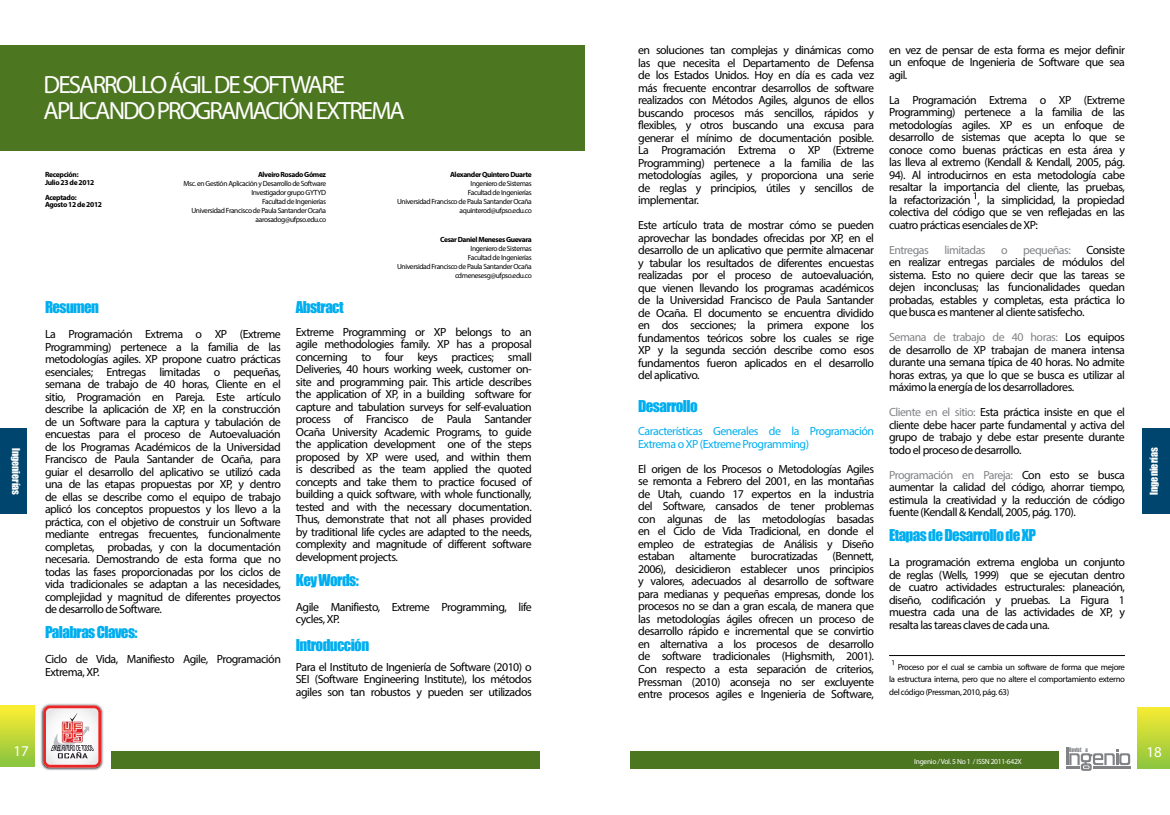
<style>
.page{position:relative;width:1170px;height:815px;background:#fff}
.page>*{position:absolute;margin:0;border:0;box-sizing:border-box;transform-origin:0 0}
.t1{font:25px/26.2px "Myriad Pro";letter-spacing:-.075em;color:#fff}
.t2{font:15px "Impact";letter-spacing:-.04em;color:#00aeef}
.t3{font:15px "Myriad Pro";color:#fff}
.t4{font:11.88px/12.5px "Myriad Pro";letter-spacing:-.04em;color:#000;text-align:justify}
.t5{font:11.88px/12.5px "Myriad Pro";letter-spacing:-.04em;color:#00aeef}
.t6{font:11.88px "Myriad Pro";letter-spacing:-.04em;color:#808285}
.t7{font:10px "Impact";color:#fff}
.t8{font:8.75px/12.5px "Myriad Pro";letter-spacing:-.04em;color:#000;text-align:justify}
.t9{font:7.5px/9px "Myriad Pro";letter-spacing:-.05em;color:#000;text-align:right}
.t10{font:700 7.5px/7.5px "Myriad Pro";letter-spacing:-.05em;color:#000}
.t11{font:7.5px "Myriad Pro";letter-spacing:-.04em;color:#fff}
.t12{font:6.38px "Haettenschweiler";color:#808285}
.s1{color:#808285}
</style>
<div class="page">
<hr style="left:1065px;top:747px;width:3px;height:18px;background:#808285">
<svg style="left:1065px;top:749px;width:65px;height:22px"></svg>
<div style="left:630px;top:751px;width:428px;height:17px;background:#4d7620"></div>
<div style="left:1137px;top:707px;width:32px;height:61px;background:linear-gradient(to bottom,#f7ec32,#8dc63f)"></div>
<div style="left:1142px;top:429px;width:27px;height:85px;background:#00456e"></div>
<div style="left:0;top:705px;width:34px;height:62px;background:linear-gradient(to bottom,#ffef31,#88c440)"></div>
<div style="left:111px;top:751px;width:429px;height:17px;background:#4d7620"></div>
<img style="left:40px;top:703px;width:64px;height:68px">
<svg style="left:43px;top:705px;width:58px;height:63px"></svg>
<div style="left:0;top:429px;width:27px;height:85px;background:#00456e"></div>
<div style="left:0;top:45px;width:584px;height:106px;background:#4d7620"></div>
<hr style="left:889px;top:655px;width:235px;height:1px;background:#000">
<h1 class="t1" style="left:44px;top:71px;width:362px">DESARROLLO ÁGIL DE SOFTWARE<br>APLICANDO PROGRAMACIÓN EXTREMA</h1>
<p class="t7" style="left:24px;top:448px;width:49px;rotate:90deg">Ingenierías</p>
<p class="t10" style="left:45px;top:171px;width:51px">Recepción:<br>Julio 23 de 2012</p>
<p class="t10" style="left:45px;top:193px;width:58px">Aceptado:<br>Agosto 12 de 2012</p>
<p class="t10" style="left:258px;top:171px;width:70px">Alveiro Rosado Gómez</p>
<p class="t9" style="left:184px;top:179px;width:144px">Msc. en Gestión Aplicación y Desarrollo de Software Investigador grupo GYTYD<br>Facultad de Ingenierías<br>Universidad Francisco de Paula Santander Ocaña aarosadog@ufpso.edu.co</p>
<p class="t10" style="left:450px;top:171px;width:83px">Alexander Quintero Duarte</p>
<p class="t9" style="left:397px;top:179px;width:136px">Ingeniero de Sistemas<br>Facultad de Ingenierías<br>Universidad Francisco de Paula Santander Ocaña aquinterod@ufpso.edu.co</p>
<p class="t10" style="left:440px;top:236px;width:93px">Cesar Daniel Meneses Guevara</p>
<p class="t9" style="left:397px;top:244px;width:136px">Ingeniero de Sistemas<br>Facultad de Ingenierías<br>Universidad Francisco de Paula Santander Ocaña cdmenesesg@ufpso.edu.co</p>
<p class="t2" style="left:45px;top:296px;width:56px">Resumen</p>
<p class="t4" style="left:45px;top:328px;width:237px">La Programación Extrema o XP (Extreme Programming) pertenece a la familia de las metodologías agiles. XP propone cuatro prácticas esenciales; Entregas limitadas o pequeñas, semana de trabajo de 40 horas, Cliente en el sitio, Programación en Pareja. Este artículo describe la aplicación de XP, en la construcción de un Software para la captura y tabulación de encuestas para el proceso de Autoevaluación de los Programas Académicos de la Universidad Francisco de Paula Santander de Ocaña, para guiar el desarrollo del aplicativo se utilizó cada una de las etapas propuestas por XP, y dentro de ellas se describe como el equipo de trabajo aplicó los conceptos propuestos y los llevo a la práctica, con el objetivo de construir un Software mediante entregas frecuentes, funcionalmente completas, probadas, y con la documentación necesaria. Demostrando de esta forma que no todas las fases proporcionadas por los ciclos de vida tradicionales se adaptan a las necesidades, complejidad y magnitud de diferentes proyectos de desarrollo de Software.</p>
<p class="t2" style="left:45px;top:621px;width:94px">Palabras Claves:</p>
<p class="t4" style="left:45px;top:653px;width:237px">Ciclo de Vida, Manifiesto Agile, Programación<br>Extrema, XP.</p>
<p class="t2" style="left:296px;top:296px;width:49px">Abstract</p>
<p class="t4" style="left:296px;top:325px;width:237px">Extreme Programming or XP belongs to an agile methodologies family. XP has a proposal concerning to four keys practices; small Deliveries, 40 hours working week, customer on&shy;site and programming pair. This article describes the application of XP, in a building software for capture and tabulation surveys for self-evaluation process of Francisco de Paula Santander Ocaña University Academic Programs, to guide the application development one of the steps proposed by XP were used, and within them is described as the team applied the quoted concepts and take them to practice focused of building a quick software, with whole functionally, tested and with the necessary documentation.<br>Thus, demonstrate that not all phases provided by traditional life cycles are adapted to the needs, complexity and magnitude of different software development projects.</p>
<p class="t2" style="left:296px;top:568px;width:64px">Key Words:</p>
<p class="t4" style="left:296px;top:600px;width:237px">Agile Manifiesto, Extreme Programming, life cycles, XP.</p>
<p class="t2" style="left:296px;top:633px;width:75px">Introducción</p>
<p class="t4" style="left:296px;top:660px;width:237px">Para el Instituto de Ingeniería de Software (2010) o SEI (Software Engineering Institute), los métodos agiles son tan robustos y pueden ser utilizados</p>
<p class="t3" style="left:13px;top:742px;width:17px">17</p>
<p class="t4" style="left:638px;top:44px;width:237px">en soluciones tan complejas y dinámicas como las que necesita el Departamento de Defensa de los Estados Unidos. Hoy en día es cada vez más frecuente encontrar desarrollos de software realizados con Métodos Agiles, algunos de ellos buscando procesos más sencillos, rápidos y flexibles, y otros buscando una excusa para generar el mínimo de documentación posible.<br>La Programación Extrema o XP (Extreme Programming) pertenece a la familia de las metodologías agiles, y proporciona una serie de reglas y principios, útiles y sencillos de implementar.</p>
<p class="t4" style="left:638px;top:219px;width:237px">Este artículo trata de mostrar cómo se pueden aprovechar las bondades ofrecidas por XP, en el desarrollo de un aplicativo que permite almacenar y tabular los resultados de diferentes encuestas realizadas por el proceso de autoevaluación, que vienen llevando los programas académicos de la Universidad Francisco de Paula Santander de Ocaña. El documento se encuentra dividido en dos secciones; la primera expone los fundamentos teóricos sobre los cuales se rige XP y la segunda sección describe como esos fundamentos fueron aplicados en el desarrollo del aplicativo.</p>
<p class="t2" style="left:638px;top:394px;width:61px">Desarrollo</p>
<p class="t5" style="left:638px;top:425px;width:237px">Características Generales de la Programación<br>Extrema o XP (Extreme Programming)</p>
<p class="t4" style="left:638px;top:462px;width:237px">El origen de los Procesos o Metodologías Agiles se remonta a Febrero del 2001, en las montañas de Utah, cuando 17 expertos en la industria del Software, cansados de tener problemas con algunas de las metodologías basadas en el Ciclo de Vida Tradicional, en donde el empleo de estrategias de Análisis y Diseño estaban altamente burocratizadas (Bennett, 2006), desicidieron establecer unos principios y valores, adecuados al desarrollo de software para medianas y pequeñas empresas, donde los procesos no se dan a gran escala, de manera que las metodologías ágiles ofrecen un proceso de desarrollo rápido e incremental que se convirtio en alternativa a los procesos de desarrollo de software tradicionales (Highsmith, 2001).<br>Con respecto a esta separación de criterios, Pressman (2010) aconseja no ser excluyente entre procesos agiles e Ingenieria de Software,</p>
<p class="t4" style="left:889px;top:43px;width:237px">en vez de pensar de esta forma es mejor definir un enfoque de Ingenieria de Software que sea agil.</p>
<p class="t4" style="left:889px;top:93px;width:237px">La Programación Extrema o XP (Extreme Programming) pertenece a la familia de las metodologías agiles. XP es un enfoque de desarrollo de sistemas que acepta lo que se conoce como buenas prácticas en esta área y las lleva al extremo (Kendall &amp; Kendall, 2005, pág.<br>94). Al introducirnos en esta metodología cabe resaltar la importancia del cliente, las pruebas, la refactorización , la simplicidad, la propiedad colectiva del código que se ven reflejadas en las cuatro prácticas esenciales de XP:</p>
<p class="t6" style="left:889px;top:242px;width:41px">Entregas</p>
<p class="t6" style="left:944px;top:242px;width:43px">limitadas</p>
<p class="t6" style="left:1001px;top:242px;width:8px">o</p>
<p class="t6" style="left:1023px;top:242px;width:49px">pequeñas:</p>
<p class="t4" style="left:889px;top:243px;width:237px;text-indent:197px">Consiste en realizar entregas parciales de módulos del sistema. Esto no quiere decir que las tareas se dejen inconclusas; las funcionalidades quedan probadas, estables y completas, esta práctica lo que busca es mantener al cliente satisfecho.</p>
<p class="t4" style="left:889px;top:331px;width:237px"><span class="s1">Semana de trabajo de 40 horas:</span> Los equipos de desarrollo de XP trabajan de manera intensa durante una semana típica de 40 horas. No admite horas extras, ya que lo que se busca es utilizar al máximo la energía de los desarrolladores.</p>
<p class="t4" style="left:889px;top:406px;width:237px"><span class="s1">Cliente en el sitio:</span> Esta práctica insiste en que el cliente debe hacer parte fundamental y activa del grupo de trabajo y debe estar presente durante todo el proceso de desarrollo.</p>
<p class="t4" style="left:889px;top:468px;width:237px"><span class="s1">Programación en Pareja:</span> Con esto se busca aumentar la calidad del código, ahorrar tiempo, estimula la creatividad y la reducción de código fuente (Kendall &amp; Kendall, 2005, pág. 170).</p>
<p class="t2" style="left:889px;top:524px;width:148px">Etapas de Desarrollo de XP</p>
<p class="t4" style="left:889px;top:556px;width:237px">La programación extrema engloba un conjunto de reglas (Wells, 1999) que se ejecutan dentro de cuatro actividades estructurales: planeación, diseño, codificación y pruebas. La Figura 1 muestra cada una de las actividades de XP, y resalta las tareas claves de cada una.</p>
<p class="t8" style="left:889px;top:660px;width:237px;text-indent:9px">Proceso por el cual se cambia un software de forma que mejore la estructura interna, pero que no altere el comportamiento externo del código (Pressman, 2010, pág. 63)</p>
<p class="t11" style="left:914px;top:757px;width:109px">Ingenio / Vol. 5 No 1 / ISSN 2011-642X</p>
<p class="t12" style="left:1069px;top:745px;width:20px">Revist a</p>
<p class="t7" style="left:1146px;top:495px;width:49px;rotate:-90deg">Ingenierías</p>
<p class="t3" style="left:1146px;top:743px;width:17px">18</p>
</div>
